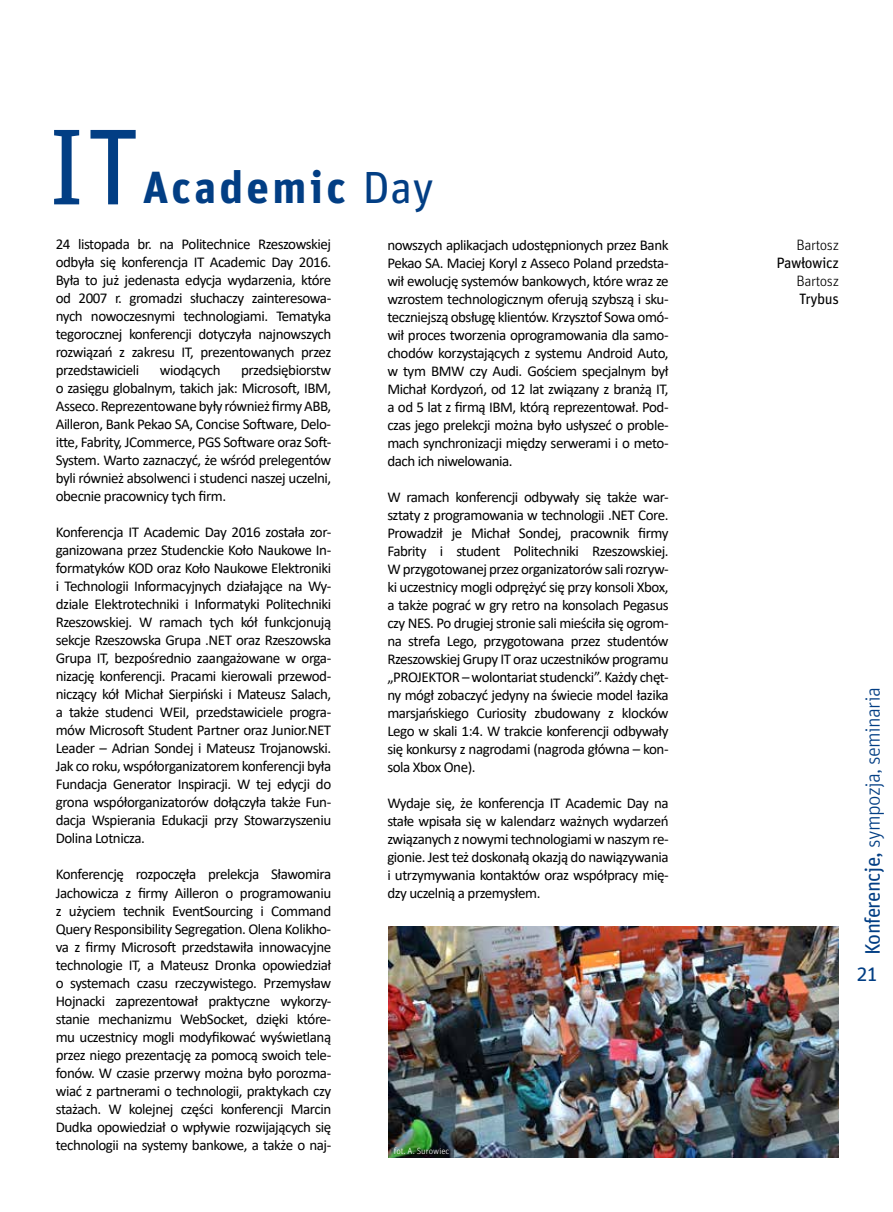
<style>
.page{position:relative;width:893px;height:1212px;background:#fff}
.page>*{position:absolute;margin:0;border:0;box-sizing:border-box;transform-origin:0 0}
.t1{font:108px "Unit Pro";color:#023e84}
.t2{font:700 45px "Unit Pro";letter-spacing:.075em;color:#023e84}
.t3{font:300 21px "Unit Pro";letter-spacing:-.03em;color:#023e84}
.t4{font:21px "Unit Pro";color:#023e84}
.t5{font:15px/18px "Calibri";letter-spacing:-.03em;color:#000;text-align:justify}
.t6{font:15px "Unit Pro";letter-spacing:-.03em;color:#000}
.t7{font:300 15px "Unit Pro";letter-spacing:-.03em;color:#000}
.t8{font:300 9px "Unit Pro";letter-spacing:-.01em;color:#fff}
.s1{font-weight:400}
</style>
<div class="page">
<img style="left:389px;top:926px;width:450px;height:232px">
<h1 class="t1" style="left:47px;top:99px;width:94px">IT</h1>
<h2 class="t2" style="left:143px;top:158px;width:293px">Academic <span class="s1">Day</span></h2>
<p class="t5" style="left:56px;top:235px;width:277px">24 listopada br. na Politechnice Rzeszowskiej odbyła się konferencja IT Academic Day 2016.<br>Była to już jedenasta edycja wydarzenia, które od 2007 r. gromadzi słuchaczy zainteresowa&shy;nych nowoczesnymi technologiami. Tematyka tegorocznej konferencji dotyczyła najnowszych rozwiązań z zakresu IT, prezentowanych przez przedstawicieli</p>
<p class="t5" style="left:387px;top:235px;width:283px">nowszych aplikacjach udostępnionych przez Bank Pekao SA. Maciej Koryl z Asseco Poland przedsta&shy;wił ewolucję systemów bankowych, które wraz ze wzrostem technologicznym oferują szybszą i sku&shy;teczniejszą obsługę klientów. Krzysztof Sowa omó&shy;wił proces tworzenia oprogramowania dla samo&shy;chodów korzystających z systemu Android Auto, w tym BMW czy Audi. Gościem specjalnym był Michał Kordyzoń, od 12 lat związany z branżą IT, a od 5 lat z firmą IBM, którą reprezentował. Pod&shy;czas jego prelekcji można było usłyszeć o proble&shy;mach synchronizacji między serwerami i o meto&shy;dach ich niwelowania.</p>
<p class="t5" style="left:387px;top:487px;width:283px">W ramach konferencji odbywały się także war&shy;sztaty z programowania w technologii .NET Core.<br>Prowadził je Michał Sondej, pracownik firmy Fabrity i student Politechniki Rzeszowskiej.<br>W przygotowanej przez organizatorów sali rozryw&shy;ki uczestnicy mogli odprężyć się przy konsoli Xbox, a także pograć w gry retro na konsolach Pegasus czy NES. Po drugiej stronie sali mieściła się ogrom&shy;na strefa Lego, przygotowana przez studentów Rzeszowskiej Grupy IT oraz uczestników programu „PROJEKTOR – wolontariat studencki”. Każdy chęt&shy;ny mógł zobaczyć jedyny na świecie model łazika marsjańskiego Curiosity zbudowany z klocków Lego w skali 1:4. W trakcie konferencji odbywały się konkursy z nagrodami (nagroda główna – kon&shy;sola Xbox One).</p>
<p class="t5" style="left:387px;top:793px;width:283px">Wydaje się, że konferencja IT Academic Day na stałe wpisała się w kalendarz ważnych wydarzeń związanych z nowymi technologiami w naszym re&shy;gionie. Jest też doskonałą okazją do nawiązywania i utrzymywania kontaktów oraz współpracy mię&shy;dzy uczelnią a przemysłem.</p>
<p class="t5" style="left:56px;top:361px;width:277px;text-indent:185px">przedsiębiorstw o zasięgu globalnym, takich jak: Microsoft, IBM, Asseco. Reprezentowane były również firmy ABB, Ailleron, Bank Pekao SA, Concise Software, Delo&shy;itte, Fabrity, JCommerce, PGS Software oraz Soft-System. Warto zaznaczyć, że wśród prelegentów byli również absolwenci i studenci naszej uczelni, obecnie pracownicy tych firm.</p>
<p class="t5" style="left:56px;top:523px;width:277px">Konferencja IT Academic Day 2016 została zor&shy;ganizowana przez Studenckie Koło Naukowe In&shy;formatyków KOD oraz Koło Naukowe Elektroniki i Technologii Informacyjnych działające na Wy&shy;dziale Elektrotechniki i Informatyki Politechniki Rzeszowskiej. W ramach tych kół funkcjonują sekcje Rzeszowska Grupa .NET oraz Rzeszowska Grupa IT, bezpośrednio zaangażowane w orga&shy;nizację konferencji. Pracami kierowali przewod&shy;niczący kół Michał Sierpiński i Mateusz Salach, a także studenci WEiI, przedstawiciele progra&shy;mów Microsoft Student Partner oraz Junior.NET Leader – Adrian Sondej i Mateusz Trojanowski.<br>Jak co roku, współorganizatorem konferencji była Fundacja Generator Inspiracji. W tej edycji do grona współorganizatorów dołączyła także Fun&shy;dacja Wspierania Edukacji przy Stowarzyszeniu Dolina Lotnicza.</p>
<p class="t5" style="left:56px;top:865px;width:277px">Konferencję rozpoczęła prelekcja Sławomira Jachowicza z firmy Ailleron o programowaniu z użyciem technik EventSourcing i Command Query Responsibility Segregation. Olena Kolikho&shy;va z firmy Microsoft przedstawiła innowacyjne technologie IT, a Mateusz Dronka opowiedział o systemach czasu rzeczywistego. Przemysław Hojnacki zaprezentował praktyczne wykorzy&shy;stanie mechanizmu WebSocket, dzięki które&shy;mu uczestnicy mogli modyfikować wyświetlaną przez niego prezentację za pomocą swoich tele&shy;fonów. W czasie przerwy można było porozma&shy;wiać z partnerami o technologii, praktykach czy stażach. W kolejnej części konferencji Marcin Dudka opowiedział o wpływie rozwijających się technologii na systemy bankowe, a także o naj-</p>
<p class="t5" style="left:160px;top:361px;width:62px">wiodących</p>
<p class="t8" style="left:394px;top:1145px;width:57px">fot. A. Surowiec</p>
<p class="t7" style="left:796px;top:236px;width:44px">Bartosz</p>
<p class="t6" style="left:776px;top:253px;width:64px">Pawłowicz</p>
<p class="t7" style="left:796px;top:272px;width:44px">Bartosz</p>
<p class="t6" style="left:799px;top:289px;width:41px">Trybus</p>
<h3 class="t3" style="left:860px;top:955px;width:270px;rotate:-90deg"><span class="s1">Konferencje,</span> sympozja, seminaria</h3>
<h3 class="t4" style="left:857px;top:961px;width:22px">21</h3>
</div>
